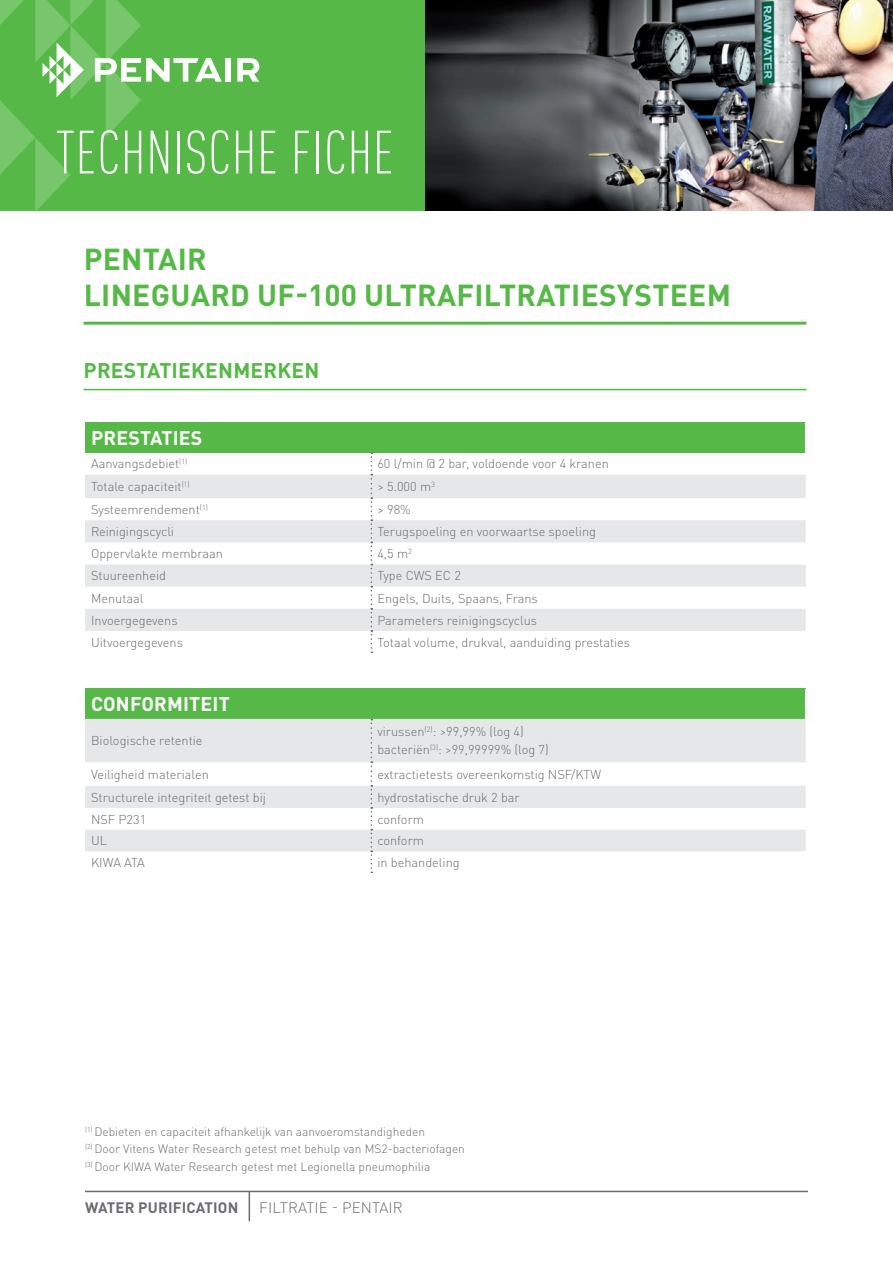
<style>
.page{position:relative;width:893px;height:1263px;background:#fff}
.page>*{position:absolute;margin:0;border:0;box-sizing:border-box;transform-origin:0 0}
.t1{font:300 condensed 60px "DIN Pro";letter-spacing:.01em;color:#fff}
.t2{font:700 30px/36px "DIN Pro";letter-spacing:.01em;color:#56b947}
.t3{font:700 21px "DIN Pro";letter-spacing:.01em;color:#56b947}
.t4{font:700 19.5px "DIN Pro";letter-spacing:.01em;color:#fff}
.t5{font:700 15px "DIN Pro";letter-spacing:.01em;color:#6c6d70}
.t6{font:300 15px "DIN Pro";letter-spacing:.01em;color:#6c6d70}
.t7{font:300 12.75px/18px "DIN Pro";color:#6c6d70}
.t8{font:300 12px/17.5px "DIN Pro";color:#6c6d70}
</style>
<div class="page">
<div style="left:0;top:0;width:429px;height:210px;background:#56b947"></div>
<svg style="left:0;top:0;width:222px;height:211px"></svg>
<div style="left:225px;top:58px;width:6px;height:24px;background:#fff"></div>
<svg style="left:237px;top:58px;width:22px;height:24px"></svg>
<hr style="left:85px;top:1191px;width:723px;height:1px;background:#6c6d70">
<hr style="left:249px;top:1191px;width:1px;height:30px;background:#6c6d70">
<img style="left:425px;top:0;width:468px;height:210px">
<hr style="left:84px;top:322px;width:722px;height:3px;background:#56b947">
<hr style="left:84px;top:389px;width:722px;height:1px;background:#56b947">
<div style="left:85px;top:422px;width:721px;height:30px;background:#56b947"></div>
<svg style="left:85px;top:475px;width:721px;height:156px;fill:#e6e7e9"></svg>
<hr style="left:805px;top:422px;width:1px;height:30px;background:#fff">
<svg style="left:371px;top:452px;width:1px;height:201px"></svg>
<div style="left:85px;top:689px;width:721px;height:30px;background:#56b947"></div>
<svg style="left:85px;top:719px;width:721px;height:132px;fill:#e6e7e9"></svg>
<hr style="left:805px;top:689px;width:1px;height:30px;background:#fff">
<svg style="left:371px;top:719px;width:1px;height:154px"></svg>
<h1 class="t1" style="left:56px;top:110px;width:340px">TECHNISCHE FICHE</h1>
<h2 class="t2" style="left:84px;top:237px;width:649px">PENTAIR<br>LINEGUARD UF-100 ULTRAFILTRATIESYSTEEM</h2>
<h3 class="t3" style="left:84px;top:353px;width:237px">PRESTATIEKENMERKEN</h3>
<h3 class="t4" style="left:91px;top:422px;width:113px">PRESTATIES</h3>
<p class="t7" style="left:91px;top:454px;width:98px">Aanvangsdebiet<sup>(1)</sup></p>
<p class="t7" style="left:377px;top:454px;width:233px">60 l/min @ 2 bar, voldoende voor 4 kranen</p>
<p class="t7" style="left:91px;top:477px;width:100px">Totale capaciteit<sup>(1)</sup></p>
<p class="t7" style="left:377px;top:477px;width:59px">&gt; 5.000 m<sup>3</sup></p>
<p class="t7" style="left:91px;top:499px;width:118px">Systeemrendement<sup>(1)</sup></p>
<p class="t7" style="left:377px;top:499px;width:35px">&gt; 98%</p>
<p class="t7" style="left:91px;top:521px;width:85px">Reinigingscycli</p>
<p class="t7" style="left:377px;top:521px;width:220px">Terugspoeling en voorwaartse spoeling</p>
<p class="t7" style="left:91px;top:544px;width:134px">Oppervlakte membraan</p>
<p class="t7" style="left:377px;top:544px;width:36px">4,5 m<sup>2</sup></p>
<p class="t7" style="left:91px;top:566px;width:76px">Stuureenheid</p>
<p class="t7" style="left:377px;top:566px;width:85px">Type CWS EC 2</p>
<p class="t7" style="left:91px;top:588px;width:54px">Menutaal</p>
<p class="t7" style="left:377px;top:588px;width:162px">Engels, Duits, Spaans, Frans</p>
<p class="t7" style="left:91px;top:610px;width:88px">Invoergegevens</p>
<p class="t7" style="left:377px;top:610px;width:161px">Parameters reinigingscyclus</p>
<p class="t7" style="left:91px;top:632px;width:94px">Uitvoergegevens</p>
<p class="t7" style="left:377px;top:632px;width:254px">Totaal volume, drukval, aanduiding prestaties</p>
<h3 class="t4" style="left:91px;top:688px;width:140px">CONFORMITEIT</h3>
<p class="t7" style="left:91px;top:731px;width:113px">Biologische retentie</p>
<p class="t7" style="left:377px;top:722px;width:173px">virussen<sup>(2)</sup>: &gt;99,99% (log 4) bacteriën<sup>(3)</sup>: &gt;99,99999% (log 7)</p>
<p class="t7" style="left:91px;top:764px;width:119px">Veiligheid materialen</p>
<p class="t7" style="left:377px;top:764px;width:225px">extractietests overeenkomstig NSF/KTW</p>
<p class="t7" style="left:91px;top:787px;width:176px">Structurele integriteit getest bij</p>
<p class="t7" style="left:377px;top:787px;width:144px">hydrostatische druk 2 bar</p>
<p class="t7" style="left:91px;top:809px;width:57px">NSF P231</p>
<p class="t7" style="left:377px;top:809px;width:48px">conform</p>
<p class="t7" style="left:91px;top:831px;width:18px">UL</p>
<p class="t7" style="left:377px;top:831px;width:48px">conform</p>
<p class="t7" style="left:91px;top:852px;width:55px">KIWA ATA</p>
<p class="t7" style="left:377px;top:852px;width:84px">in behandeling</p>
<p class="t8" style="left:85px;top:1121px;width:381px"><sup>(1)</sup> Debieten en capaciteit afhankelijk van aanvoeromstandigheden<br><sup>(2)</sup> Door Vitens Water Research getest met behulp van MS2-bacteriofagen <sup>(3)</sup> Door KIWA Water Research getest met Legionella pneumophilia</p>
<p class="t5" style="left:85px;top:1195px;width:155px">WATER PURIFICATION</p>
<p class="t6" style="left:259px;top:1196px;width:145px">FILTRATIE - PENTAIR</p>
</div>
